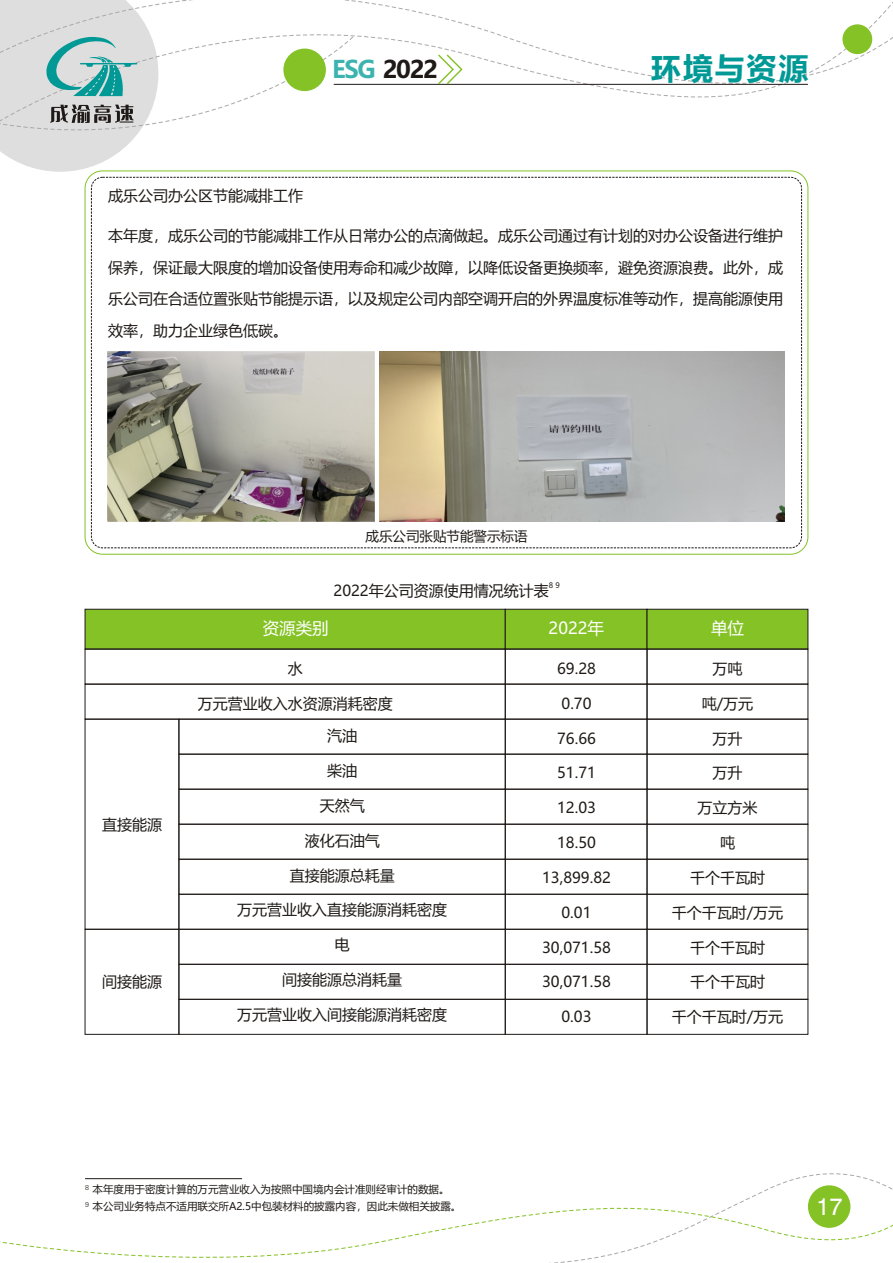
<style>
.page{position:relative;width:893px;height:1263px;background:#fff}
.page>*{position:absolute;margin:0;border:0;box-sizing:border-box;transform-origin:0 0}
.t1{font:700 30px "Microsoft Ya Hei";letter-spacing:.06em;color:#009996}
.t2{font:700 24px "Microsoft Ya Hei";letter-spacing:-.06em;color:#1f1a17}
.t3{font:24px "Swiss 721 BT";color:#fff}
.t4{font:16.5px "Microsoft Ya Hei";color:#fff}
.t5{font:15px/31.7px "Microsoft Ya Hei";color:#1f1a17;text-align:justify}
.t6{font:13.5px "Microsoft Ya Hei";color:#1f1a17}
.t7{font:10.5px/16.6px "Microsoft Ya Hei";color:#1f1a17}
.t8{font:7.5px "Microsoft Ya Hei";color:#1f1a17}
.t9{font:7.05px "FZY1 JW GB1 0";color:#1f1a17}
.s1{color:#3db3b0}
</style>
<div class="page">
<svg style="left:158px;top:0;width:735px;height:98px"></svg>
<div style="left:842px;top:24px;width:30px;height:30px;background:#85c226;border-radius:50%"></div>
<svg style="left:158px;top:35px;width:197px;height:88px"></svg>
<div style="left:283px;top:49px;width:43px;height:42px;background:#85c226;border-radius:50%"></div>
<svg style="left:0;top:1192px;width:893px;height:71px"></svg>
<svg style="left:0;top:0;width:158px;height:172px;background:#ced7d7"></svg>
<hr style="left:334px;top:84px;width:474px;height:1px;background:#1f1a17">
<div style="left:808px;top:1185px;width:42px;height:43px;background:#85c226;border-radius:50%"></div>
<svg style="left:438px;top:54px;width:25px;height:30px"></svg>
<hr style="left:85px;top:1178px;width:157px;height:1px;background:#1f1a17">
<svg style="left:84px;top:608px;width:725px;height:42px;background:#82bb29"></svg>
<div style="left:85px;top:649px;width:421px;height:35px;border:1px solid #1f1a17"></div>
<div style="left:505px;top:649px;width:142px;height:35px;border:1px solid #1f1a17"></div>
<div style="left:647px;top:649px;width:161px;height:35px;border:1px solid #1f1a17"></div>
<div style="left:85px;top:684px;width:421px;height:35px;border:1px solid #1f1a17"></div>
<div style="left:505px;top:684px;width:142px;height:35px;border:1px solid #1f1a17"></div>
<div style="left:647px;top:684px;width:161px;height:35px;border:1px solid #1f1a17"></div>
<div style="left:178px;top:719px;width:328px;height:36px;border:1px solid #1f1a17"></div>
<div style="left:505px;top:719px;width:142px;height:36px;border:1px solid #1f1a17"></div>
<div style="left:647px;top:719px;width:161px;height:36px;border:1px solid #1f1a17"></div>
<div style="left:178px;top:754px;width:328px;height:36px;border:1px solid #1f1a17"></div>
<div style="left:505px;top:754px;width:142px;height:36px;border:1px solid #1f1a17"></div>
<div style="left:647px;top:754px;width:161px;height:36px;border:1px solid #1f1a17"></div>
<div style="left:178px;top:789px;width:328px;height:36px;border:1px solid #1f1a17"></div>
<div style="left:505px;top:789px;width:142px;height:36px;border:1px solid #1f1a17"></div>
<div style="left:647px;top:789px;width:161px;height:36px;border:1px solid #1f1a17"></div>
<div style="left:178px;top:824px;width:328px;height:36px;border:1px solid #1f1a17"></div>
<div style="left:505px;top:824px;width:142px;height:36px;border:1px solid #1f1a17"></div>
<div style="left:647px;top:824px;width:161px;height:36px;border:1px solid #1f1a17"></div>
<div style="left:178px;top:859px;width:328px;height:36px;border:1px solid #1f1a17"></div>
<div style="left:178px;top:894px;width:328px;height:36px;border:1px solid #1f1a17"></div>
<div style="left:505px;top:859px;width:142px;height:36px;border:1px solid #1f1a17"></div>
<div style="left:505px;top:894px;width:142px;height:36px;border:1px solid #1f1a17"></div>
<div style="left:647px;top:859px;width:161px;height:36px;border:1px solid #1f1a17"></div>
<div style="left:647px;top:894px;width:161px;height:36px;border:1px solid #1f1a17"></div>
<div style="left:85px;top:929px;width:94px;height:106px;border:1px solid #1f1a17"></div>
<div style="left:178px;top:929px;width:328px;height:36px;border:1px solid #1f1a17"></div>
<div style="left:505px;top:929px;width:142px;height:36px;border:1px solid #1f1a17"></div>
<div style="left:647px;top:929px;width:161px;height:36px;border:1px solid #1f1a17"></div>
<div style="left:178px;top:964px;width:328px;height:36px;border:1px solid #1f1a17"></div>
<div style="left:178px;top:999px;width:328px;height:36px;border:1px solid #1f1a17"></div>
<div style="left:505px;top:964px;width:142px;height:36px;border:1px solid #1f1a17"></div>
<div style="left:505px;top:999px;width:142px;height:36px;border:1px solid #1f1a17"></div>
<div style="left:647px;top:964px;width:161px;height:36px;border:1px solid #1f1a17"></div>
<div style="left:647px;top:999px;width:161px;height:36px;border:1px solid #1f1a17"></div>
<img style="left:108px;top:351px;width:267px;height:171px">
<img style="left:379px;top:352px;width:406px;height:170px">
<h2 class="t2" style="left:332px;top:58px;width:107px"><span class="s1">ESG</span> 2022</h2>
<h1 class="t1" style="left:651px;top:54px;width:159px">环境与资源</h1>
<p class="t5" style="left:108px;top:181px;width:197px">成乐公司办公区节能减排工作</p>
<p class="t5" style="left:108px;top:221px;width:676px">本年度，成乐公司的节能减排工作从日常办公的点滴做起。成乐公司通过有计划的对办公设备进行维护保养，保证最大限度的增加设备使用寿命和减少故障，以降低设备更换频率，避免资源浪费。此外，成乐公司在合适位置张贴节能提示语，以及规定公司内部空调开启的外界温度标准等动作，提高能源使用效率，助力企业绿色低碳。</p>
<p class="t5" style="left:102px;top:809px;width:61px">直接能源</p>
<p class="t5" style="left:102px;top:967px;width:61px">间接能源</p>
<p class="t6" style="left:366px;top:530px;width:164px">成乐公司张贴节能警示标语</p>
<p class="t8" style="left:549px;top:582px;width:13px">8 9</p>
<p class="t5" style="left:334px;top:576px;width:217px">2022年公司资源使用情况统计表</p>
<p class="t4" style="left:263px;top:621px;width:67px">资源类别</p>
<p class="t4" style="left:549px;top:621px;width:57px">2022年</p>
<p class="t4" style="left:711px;top:621px;width:34px">单位</p>
<p class="t5" style="left:288px;top:654px;width:16px">水</p>
<p class="t5" style="left:198px;top:689px;width:196px">万元营业收入水资源消耗密度</p>
<p class="t5" style="left:327px;top:721px;width:31px">汽油</p>
<p class="t5" style="left:327px;top:756px;width:31px">柴油</p>
<p class="t5" style="left:320px;top:791px;width:46px">天然气</p>
<p class="t5" style="left:305px;top:826px;width:76px">液化石油气</p>
<p class="t5" style="left:290px;top:860px;width:106px">直接能源总耗量</p>
<p class="t5" style="left:237px;top:895px;width:212px">万元营业收入直接能源消耗密度</p>
<p class="t5" style="left:335px;top:930px;width:16px">电</p>
<p class="t5" style="left:282px;top:965px;width:121px">间接能源总消耗量</p>
<p class="t5" style="left:237px;top:1000px;width:211px">万元营业收入间接能源消耗密度</p>
<p class="t5" style="left:557px;top:654px;width:40px">69.28</p>
<p class="t5" style="left:561px;top:689px;width:32px">0.70</p>
<p class="t5" style="left:557px;top:724px;width:40px">76.66</p>
<p class="t5" style="left:557px;top:758px;width:40px">51.71</p>
<p class="t5" style="left:557px;top:793px;width:40px">12.03</p>
<p class="t5" style="left:557px;top:828px;width:40px">18.50</p>
<p class="t5" style="left:542px;top:863px;width:70px">13,899.82</p>
<p class="t5" style="left:561px;top:898px;width:32px">0.01</p>
<p class="t5" style="left:542px;top:932px;width:70px">30,071.58</p>
<p class="t5" style="left:542px;top:967px;width:70px">30,071.58</p>
<p class="t5" style="left:561px;top:1002px;width:32px">0.03</p>
<p class="t5" style="left:713px;top:654px;width:31px">万吨</p>
<p class="t5" style="left:702px;top:689px;width:53px">吨/万元</p>
<p class="t5" style="left:713px;top:724px;width:31px">万升</p>
<p class="t5" style="left:713px;top:758px;width:31px">万升</p>
<p class="t5" style="left:698px;top:793px;width:61px">万立方米</p>
<p class="t5" style="left:720px;top:828px;width:16px">吨</p>
<p class="t5" style="left:690px;top:863px;width:76px">千个千瓦时</p>
<p class="t5" style="left:672px;top:898px;width:113px">千个千瓦时/万元</p>
<p class="t5" style="left:690px;top:932px;width:76px">千个千瓦时</p>
<p class="t5" style="left:690px;top:967px;width:76px">千个千瓦时</p>
<p class="t5" style="left:672px;top:1002px;width:113px">千个千瓦时/万元</p>
<p class="t7" style="left:93px;top:1182px;width:370px">本年度用于密度计算的万元营业收入为按照中国境内会计准则经审计的数据。本公司业务特点不适用联交所A2.5中包装材料的披露内容，因此未做相关披露。</p>
<p class="t9" style="left:85px;top:1184px;width:5px">8</p>
<p class="t9" style="left:85px;top:1200px;width:5px">9</p>
<h2 class="t3" style="left:816px;top:1196px;width:28px">17</h2>
</div>
